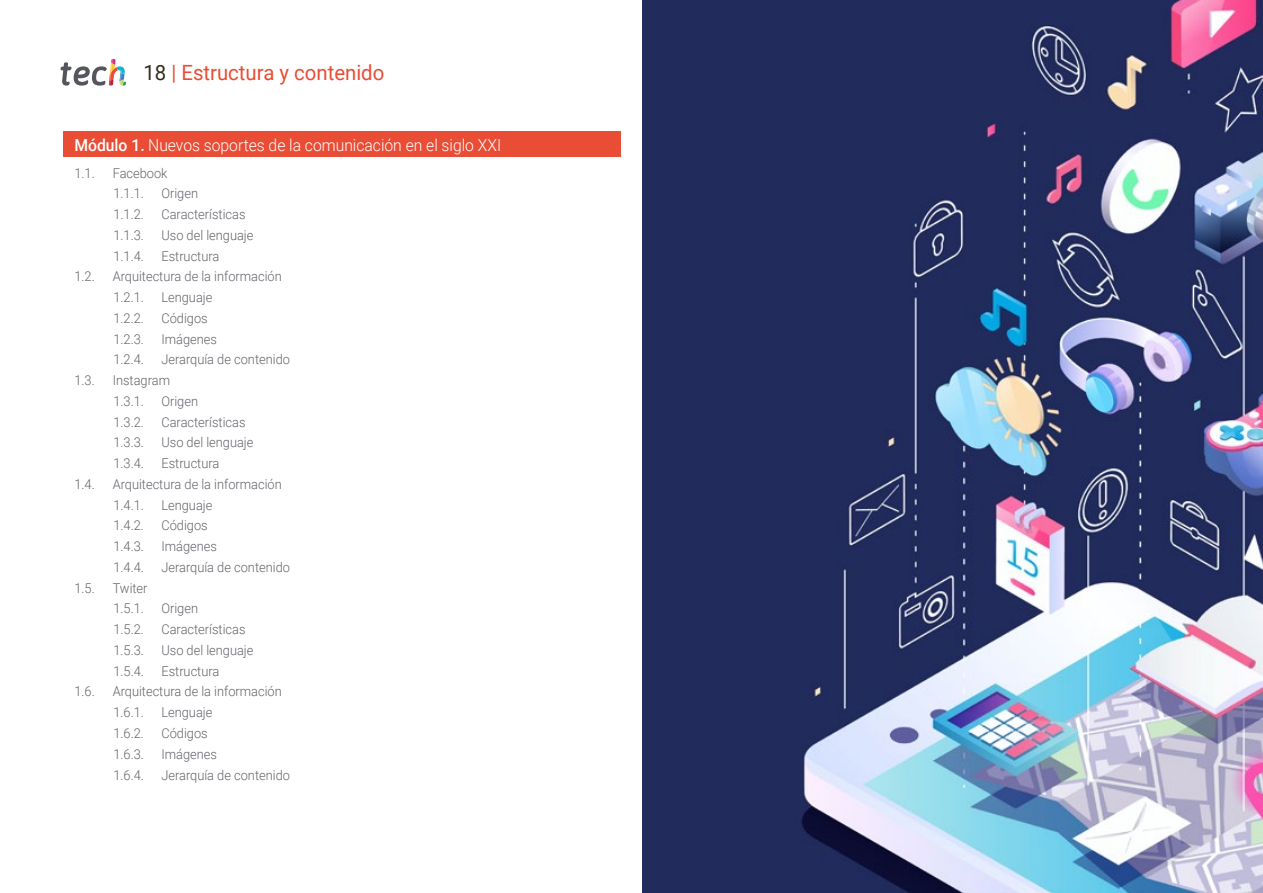
<style>
.page{position:relative;width:1263px;height:893px;background:#fff}
.page>*{position:absolute;margin:0;border:0;box-sizing:border-box;transform-origin:0 0}
.t1{font:21px "Roboto";color:#e94d35}
.t2{font:300 16.5px "Roboto";color:#fff;scale:.95 1}
.t3{font:300 13.5px/20.7px "Roboto";color:#61646a;scale:.95 1}
.s1{color:#312e20}
.s2{font-weight:500}
</style>
<div class="page">
<img style="left:642px;top:0;width:621px;height:893px">
<svg style="left:61px;top:59px;width:65px;height:27px"></svg>
<div style="left:63px;top:132px;width:558px;height:25px;background:#e94d35"></div>
<h1 class="t1" style="left:144px;top:57px;width:242px"><span class="s1">18</span> | Estructura y contenido</h1>
<p class="t2" style="left:74px;top:133px;width:451px"><span class="s2">Módulo 1.</span> Nuevos soportes de la comunicación en el siglo XXI</p>
<p class="t3" style="left:74px;top:162px;width:23px">1.1.</p>
<p class="t3" style="left:113px;top:162px;width:59px">Facebook<br>1.1.1.</p>
<p class="t3" style="left:161px;top:183px;width:40px">Origen</p>
<p class="t3" style="left:113px;top:204px;width:34px">1.1.2.</p>
<p class="t3" style="left:161px;top:204px;width:90px">Características</p>
<p class="t3" style="left:113px;top:224px;width:34px">1.1.3.</p>
<p class="t3" style="left:161px;top:224px;width:98px">Uso del lenguaje</p>
<p class="t3" style="left:113px;top:245px;width:34px">1.1.4.</p>
<p class="t3" style="left:161px;top:245px;width:63px">Estructura</p>
<p class="t3" style="left:74px;top:266px;width:23px">1.2.</p>
<p class="t3" style="left:113px;top:266px;width:180px">Arquitectura de la información<br>1.2.1.</p>
<p class="t3" style="left:161px;top:287px;width:55px">Lenguaje</p>
<p class="t3" style="left:113px;top:307px;width:34px">1.2.2.</p>
<p class="t3" style="left:161px;top:307px;width:50px">Códigos</p>
<p class="t3" style="left:113px;top:328px;width:34px">1.2.3.</p>
<p class="t3" style="left:161px;top:328px;width:60px">Imágenes</p>
<p class="t3" style="left:113px;top:349px;width:34px">1.2.4.</p>
<p class="t3" style="left:161px;top:349px;width:137px">Jerarquía de contenido</p>
<p class="t3" style="left:74px;top:370px;width:23px">1.3.</p>
<p class="t3" style="left:113px;top:370px;width:62px">Instagram<br>1.3.1.</p>
<p class="t3" style="left:161px;top:390px;width:40px">Origen</p>
<p class="t3" style="left:113px;top:411px;width:34px">1.3.2.</p>
<p class="t3" style="left:161px;top:411px;width:90px">Características</p>
<p class="t3" style="left:113px;top:432px;width:34px">1.3.3.</p>
<p class="t3" style="left:161px;top:432px;width:98px">Uso del lenguaje</p>
<p class="t3" style="left:113px;top:453px;width:34px">1.3.4.</p>
<p class="t3" style="left:161px;top:453px;width:63px">Estructura</p>
<p class="t3" style="left:74px;top:473px;width:23px">1.4.</p>
<p class="t3" style="left:113px;top:473px;width:180px">Arquitectura de la información<br>1.4.1.</p>
<p class="t3" style="left:161px;top:494px;width:55px">Lenguaje</p>
<p class="t3" style="left:113px;top:515px;width:34px">1.4.2.</p>
<p class="t3" style="left:161px;top:515px;width:50px">Códigos</p>
<p class="t3" style="left:113px;top:536px;width:34px">1.4.3.</p>
<p class="t3" style="left:161px;top:536px;width:60px">Imágenes</p>
<p class="t3" style="left:113px;top:556px;width:34px">1.4.4.</p>
<p class="t3" style="left:161px;top:556px;width:137px">Jerarquía de contenido</p>
<p class="t3" style="left:74px;top:577px;width:23px">1.5.</p>
<p class="t3" style="left:113px;top:577px;width:38px">Twiter<br>1.5.1.</p>
<p class="t3" style="left:161px;top:598px;width:40px">Origen</p>
<p class="t3" style="left:113px;top:619px;width:34px">1.5.2.</p>
<p class="t3" style="left:161px;top:619px;width:90px">Características</p>
<p class="t3" style="left:113px;top:639px;width:34px">1.5.3.</p>
<p class="t3" style="left:161px;top:639px;width:98px">Uso del lenguaje</p>
<p class="t3" style="left:113px;top:660px;width:34px">1.5.4.</p>
<p class="t3" style="left:161px;top:660px;width:63px">Estructura</p>
<p class="t3" style="left:74px;top:681px;width:23px">1.6.</p>
<p class="t3" style="left:113px;top:681px;width:180px">Arquitectura de la información<br>1.6.1.</p>
<p class="t3" style="left:161px;top:702px;width:55px">Lenguaje</p>
<p class="t3" style="left:113px;top:722px;width:34px">1.6.2.</p>
<p class="t3" style="left:161px;top:722px;width:50px">Códigos</p>
<p class="t3" style="left:113px;top:743px;width:34px">1.6.3.</p>
<p class="t3" style="left:161px;top:743px;width:60px">Imágenes</p>
<p class="t3" style="left:113px;top:764px;width:34px">1.6.4.</p>
<p class="t3" style="left:161px;top:764px;width:137px">Jerarquía de contenido</p>
</div>
